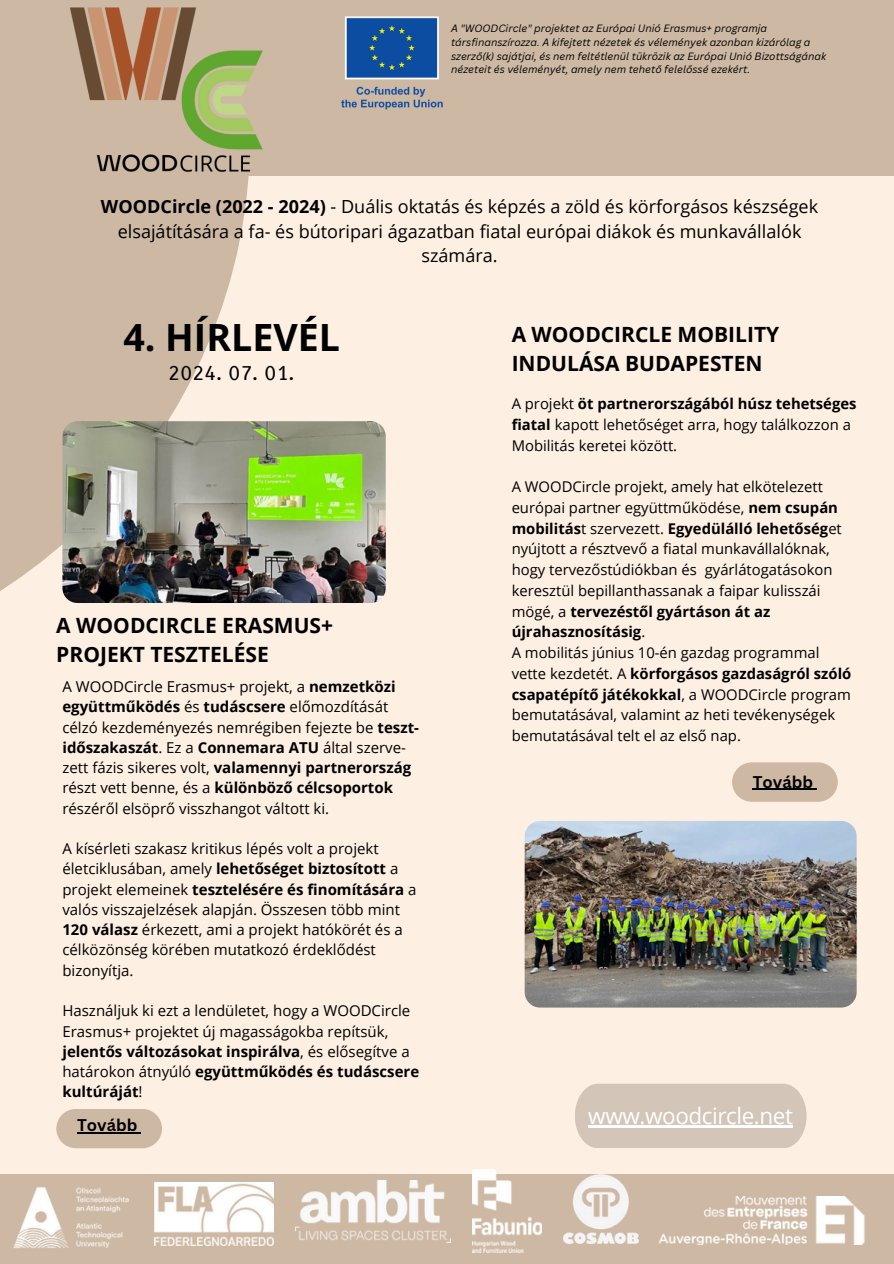
<style>
.page{position:relative;width:894px;height:1264px;background:#fff}
.page>*{position:absolute;margin:0;border:0;box-sizing:border-box;transform-origin:0 0}
.t1{font:700 37.5px "Open Sans";color:#000}
.t2{font:22.5px "Open Sans";letter-spacing:-.02em;color:#fff}
.t3{font:700 21px/29.2px "Open Sans";color:#000}
.t4{font:18.45px "B612";color:#000}
.t5{font:18px/24.8px "Open Sans";color:#000;text-align:center}
.t6{font:700 16.5px "Canva Sans";color:#000}
.t7{font:15px/20.2px "Open Sans";color:#000}
.t8{font:14.85px/20.7px "Open Sans";color:#000}
.t9{font:italic 10.35px/13.8px "Canva Sans";color:#000}
.s1{font-weight:700}
</style>
<div class="page">
<div style="left:0;top:0;width:893px;height:1263px;background:#fdf0e3"></div>
<svg style="left:0;top:176px;width:249px;height:427px;background:#d3bfab"></svg>
<div style="left:0;top:1174px;width:893px;height:89px;background:#cdb8a3"></div>
<div style="left:0;top:0;width:893px;height:176px;background:#cdb8a3"></div>
<img style="left:70px;top:7px;width:193px;height:165px">
<img style="left:62px;top:421px;width:323px;height:182px;border-radius:15px">
<div style="left:56px;top:1108px;width:106px;height:40px;background:#cdb8a3;border-radius:20px"></div>
<svg style="left:575px;top:1083px;width:231px;height:65px;background:#d5c8bb"></svg>
<hr style="left:588px;top:1125px;width:204px;height:2px;background:#fff">
<img style="left:13px;top:1187px;width:116px;height:62px">
<img style="left:154px;top:1182px;width:120px;height:63px">
<img style="left:295px;top:1180px;width:155px;height:62px">
<img style="left:563px;top:1174px;width:75px;height:69px">
<img style="left:472px;top:1169px;width:69px;height:82px">
<img style="left:638px;top:1196px;width:227px;height:48px">
<img style="left:524px;top:821px;width:332px;height:186px;border-radius:15px">
<img style="left:341px;top:16px;width:102px;height:94px">
<hr style="left:77px;top:1132px;width:60px;height:1px;background:#000">
<div style="left:731px;top:762px;width:106px;height:39px;background:#cdb8a3;border-radius:20px"></div>
<hr style="left:752px;top:788px;width:60px;height:1px;background:#000">
<p class="t9" style="left:451px;top:21px;width:376px">A "WOODCircle" projektet az Európai Unió Erasmus+ programja társfinanszírozza. A kifejtett nézetek és vélemények azonban kizárólag a szerző(k) sajátjai, és nem feltétlenül tükrözik az Európai Unió Bizottságának nézeteit és véleményét, amely nem tehető felelőssé ezekért.</p>
<p class="t5" style="left:101px;top:193px;width:718px"><span class="s1">WOODCircle (2022 - 2024)</span> - Duális oktatás és képzés a zöld és körforgásos készségek elsajátítására a fa- és bútoripari ágazatban fiatal európai diákok és munkavállalók számára.</p>
<p class="t1" style="left:123px;top:311px;width:218px">4. HÍRLEVÉL</p>
<p class="t4" style="left:169px;top:362px;width:127px">2024. 07. 01.</p>
<h6 class="t3" style="left:56px;top:610px;width:278px">A WOODCIRCLE ERASMUS+<br>PROJEKT TESZTELÉSE</h6>
<h1 class="t7" style="left:62px;top:676px;width:358px">A WOODCircle Erasmus+ projekt, a <span class="s1">nemzetközi együttműködés</span> és <span class="s1">tudáscsere</span> előmozdítását célzó kezdeményezés nemrégiben fejezte be <span class="s1">teszt&shy;időszakaszát</span>. Ez a <span class="s1">Connemara ATU</span> által szerve&shy;zett fázis sikeres volt, <span class="s1">valamennyi partnerország </span>részt vett benne, és a <span class="s1">különböző célcsoportok </span>részéről elsöprő visszhangot váltott ki.</h1>
<h6 class="t7" style="left:62px;top:838px;width:355px">A kísérleti szakasz kritikus lépés volt a projekt életciklusában, amely <span class="s1">lehetőséget biztosított</span> a projekt elemeinek <span class="s1">tesztelésére és finomítására</span> a valós visszajelzések alapján. Összesen több mint <span class="s1">120 válasz</span> érkezett, ami a projekt hatókörét és a célközönség körében mutatkozó érdeklődést bizonyítja.</h6>
<h6 class="t7" style="left:62px;top:1000px;width:358px">Használjuk ki ezt a lendületet, hogy a WOODCircle Erasmus+ projektet új magasságokba repítsük, <span class="s1">jelentős változásokat inspirálva</span>, és elősegítve a határokon átnyúló <span class="s1">együttműködés és tudáscsere kultúráját</span>!</h6>
<p class="t6" style="left:77px;top:1113px;width:62px">Tovább</p>
<h5 class="t3" style="left:511px;top:319px;width:269px">A WOODCIRCLE MOBILITY<br>INDULÁSA BUDAPESTEN</h5>
<p class="t8" style="left:511px;top:393px;width:346px">A projekt <span class="s1">öt partnerországából húsz tehetséges fiatal</span> kapott lehetőséget arra, hogy találkozzon a<br>Mobilitás keretei között.</p>
<h5 class="t8" style="left:511px;top:476px;width:331px">A WOODCircle projekt, amely hat elkötelezett európai partner együttműködése, <span class="s1">nem csupán mobilitás</span>t szervezett. <span class="s1">Egyedülálló lehetőség</span>et nyújtott a résztvevő a fiatal munkavállalóknak, hogy tervezőstúdiókban és gyárlátogatásokon keresztül bepillanthassanak a faipar kulisszái mögé, a <span class="s1">tervezéstől gyártáson át az újrahasznosításig</span>.</h5>
<p class="t8" style="left:511px;top:642px;width:341px">A mobilitás június 10-én gazdag programmal vette kezdetét. A <span class="s1">körforgásos gazdaságról szóló csapatépítő játékokkal</span>, a WOODCircle program bemutatásával, valamint az heti tevékenységek bemutatásával telt el az első nap.</p>
<p class="t6" style="left:752px;top:770px;width:62px">Tovább</p>
<p class="t2" style="left:588px;top:1100px;width:206px">www.woodcircle.net</p>
</div>
